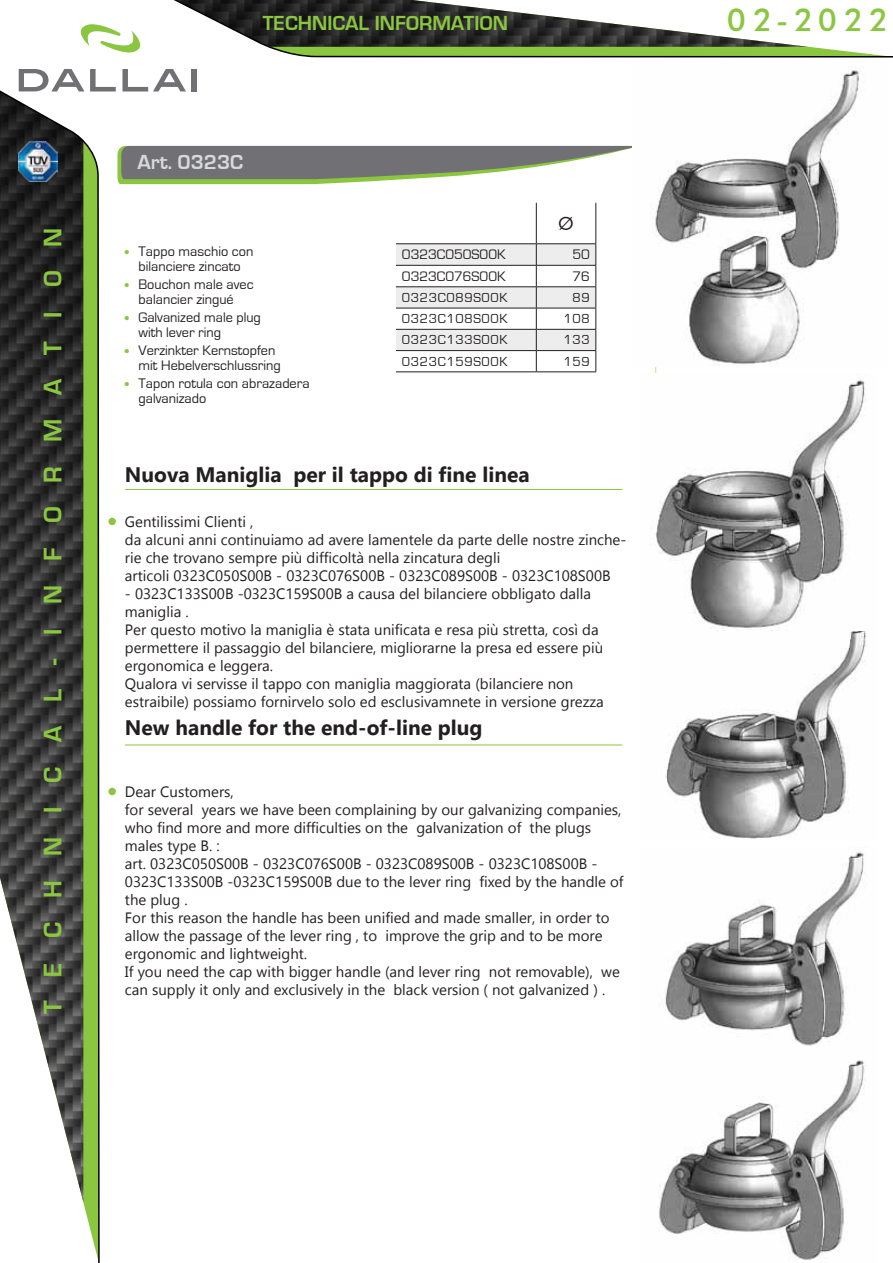
<style>
.page{position:relative;width:893px;height:1263px;background:#fff}
.page>*{position:absolute;margin:0;border:0;box-sizing:border-box;transform-origin:0 0}
.t1{font:36.15px "Futura";letter-spacing:.15em;color:#8bc640}
.t2{font:26.25px "Eurose";letter-spacing:.92em;color:#8bc640}
.t3{font:700 21px "Gadugi";color:#231f20}
.t4{font:21px "Eurose";color:#8bc640}
.t5{font:700 21px "Eurostile";color:#d8d9db}
.t6{font:18px "Futura BT";color:#231f20}
.t7{font:15px/18px "Gadugi";color:#231f20}
.t8{font:15px "Eurostile";color:#8bc640}
.t9{font:14.25px/15px "Eurostile";color:#231f20}
.t10{font:13.5px "Eurostile";letter-spacing:.05em;color:#231f20}
</style>
<div class="page">
<svg style="left:0;top:69px;width:100px;height:1194px"></svg>
<svg style="left:80px;top:0;width:813px;height:58px"></svg>
<div style="left:192px;top:69px;width:5px;height:23px;background:#717074"></div>
<svg style="left:90px;top:69px;width:26px;height:23px"></svg>
<svg style="left:19px;top:69px;width:65px;height:22px"></svg>
<svg style="left:122px;top:69px;width:64px;height:23px"></svg>
<svg style="left:81px;top:24px;width:59px;height:28px"></svg>
<img style="left:18px;top:141px;width:40px;height:40px">
<svg style="left:117px;top:146px;width:515px;height:38px"></svg>
<hr style="left:655px;top:296px;width:1px;height:278px;background:#c7df8e">
<hr style="left:396px;top:243px;width:140px;height:1px;background:#231f20">
<hr style="left:536px;top:243px;width:60px;height:1px;background:#231f20">
<svg style="left:396px;top:244px;width:201px;height:128px"></svg>
<hr style="left:396px;top:308px;width:140px;height:1px;background:#231f20">
<hr style="left:536px;top:308px;width:60px;height:1px;background:#231f20">
<hr style="left:536px;top:203px;width:1px;height:40px;background:#231f20">
<hr style="left:596px;top:203px;width:1px;height:40px;background:#231f20">
<hr style="left:396px;top:329px;width:140px;height:1px;background:#231f20">
<hr style="left:536px;top:329px;width:60px;height:1px;background:#231f20">
<hr style="left:396px;top:350px;width:140px;height:1px;background:#231f20">
<hr style="left:536px;top:350px;width:60px;height:1px;background:#231f20">
<hr style="left:396px;top:372px;width:140px;height:1px;background:#231f20">
<hr style="left:536px;top:372px;width:60px;height:1px;background:#231f20">
<img style="left:659px;top:852px;width:207px;height:408px">
<img style="left:665px;top:631px;width:201px;height:208px">
<img style="left:655px;top:70px;width:208px;height:296px">
<img style="left:655px;top:373px;width:211px;height:258px">
<hr style="left:125px;top:489px;width:497px;height:1px;background:#8bc63e">
<div style="left:108px;top:518px;width:8px;height:7px;background:#8bc63e;border-radius:50%"></div>
<div style="left:108px;top:788px;width:8px;height:7px;background:#8bc63e;border-radius:50%"></div>
<hr style="left:125px;top:745px;width:497px;height:1px;background:#8bc63e">
<h2 class="t2" style="left:39px;top:1014px;width:788px;rotate:-90deg">TECHNICAL-INFORMATION</h2>
<h3 class="t4" style="left:263px;top:12px;width:247px">TECHNICAL INFORMATION</h3>
<h1 class="t1" style="left:727px;top:3px;width:162px">02-2022</h1>
<h3 class="t5" style="left:138px;top:151px;width:107px">Art. 0323C</h3>
<p class="t8" style="left:125px;top:244px;width:6px">•</p>
<p class="t8" style="left:125px;top:277px;width:6px">•</p>
<p class="t8" style="left:125px;top:310px;width:6px">•</p>
<p class="t8" style="left:125px;top:343px;width:6px">•</p>
<p class="t8" style="left:125px;top:376px;width:6px">•</p>
<p class="t9" style="left:139px;top:244px;width:116px">Tappo maschio con bilanciere zincato</p>
<p class="t9" style="left:139px;top:277px;width:117px">Bouchon male avec balancier zingué</p>
<p class="t9" style="left:139px;top:310px;width:124px">Galvanized male plug with lever ring</p>
<p class="t9" style="left:139px;top:343px;width:144px">Verzinkter Kernstopfen mit Hebelverschlussring</p>
<p class="t9" style="left:139px;top:376px;width:173px">Tapon rotula con abrazadera galvanizado</p>
<p class="t6" style="left:558px;top:213px;width:17px">Ø</p>
<p class="t9" style="left:402px;top:247px;width:105px">0323C050S00K</p>
<p class="t9" style="left:572px;top:247px;width:19px">50</p>
<p class="t9" style="left:402px;top:269px;width:105px">0323C076S00K</p>
<p class="t9" style="left:572px;top:269px;width:19px">76</p>
<p class="t10" style="left:402px;top:290px;width:107px">0323C089S00K</p>
<p class="t10" style="left:573px;top:290px;width:19px">89</p>
<p class="t10" style="left:402px;top:311px;width:107px">0323C108S00K</p>
<p class="t10" style="left:564px;top:311px;width:28px">108</p>
<p class="t10" style="left:402px;top:333px;width:107px">0323C133S00K</p>
<p class="t10" style="left:564px;top:333px;width:28px">133</p>
<p class="t10" style="left:402px;top:354px;width:107px">0323C159S00K</p>
<p class="t10" style="left:564px;top:354px;width:28px">159</p>
<h3 class="t3" style="left:125px;top:462px;width:406px">Nuova Maniglia per il tappo di fine linea</h3>
<p class="t7" style="left:125px;top:512px;width:503px">Gentilissimi Clienti ,<br>da alcuni anni continuiamo ad avere lamentele da parte delle nostre zinche&shy;rie che trovano sempre più difficoltà nella zincatura degli<br>articoli 0323C050S00B - 0323C076S00B - 0323C089S00B - 0323C108S00B</p>
<p class="t7" style="left:125px;top:584px;width:480px">- 0323C133S00B -0323C159S00B a causa del bilanciere obbligato dalla maniglia .<br>Per questo motivo la maniglia è stata unificata e resa più stretta, così da permettere il passaggio del bilanciere, migliorarne la presa ed essere più ergonomica e leggera.<br>Qualora vi servisse il tappo con maniglia maggiorata (bilanciere non estraibile) possiamo fornirvelo solo ed esclusivamnete in versione grezza</p>
<h3 class="t3" style="left:125px;top:715px;width:359px">New handle for the end-of-line plug</h3>
<p class="t7" style="left:125px;top:782px;width:500px">Dear Customers,<br>for several years we have been complaining by our galvanizing companies, who find more and more difficulties on the galvanization of the plugs males type B. :<br>art. 0323C050S00B - 0323C076S00B - 0323C089S00B - 0323C108S00B - 0323C133S00B -0323C159S00B due to the lever ring fixed by the handle of the plug .<br>For this reason the handle has been unified and made smaller, in order to allow the passage of the lever ring , to improve the grip and to be more ergonomic and lightweight.<br>If you need the cap with bigger handle (and lever ring not removable), we can supply it only and exclusively in the black version ( not galvanized ) .</p>
</div>
